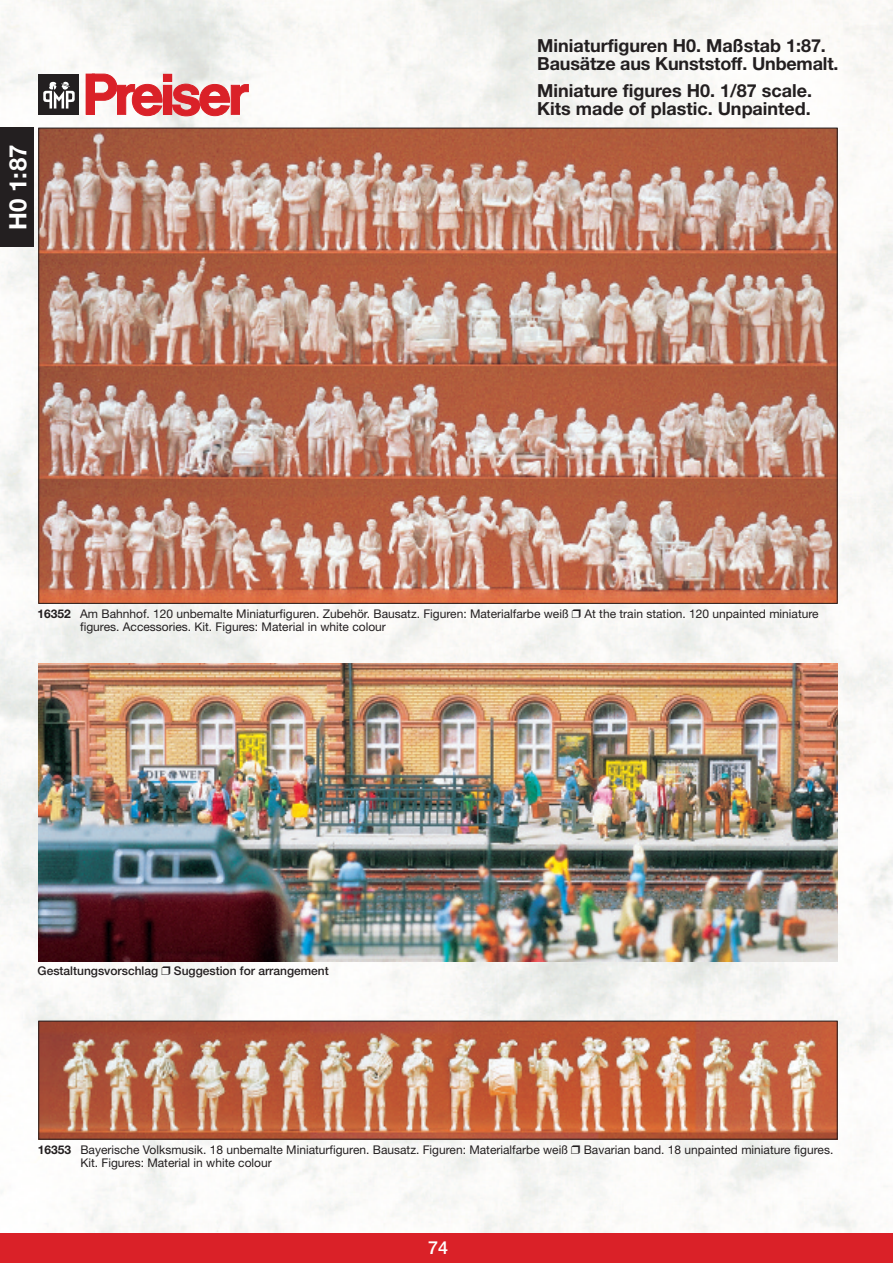
<style>
.page{position:relative;width:893px;height:1263px;background:#fff}
.page>*{position:absolute;margin:0;border:0;box-sizing:border-box;transform-origin:0 0}
.t1{font:700 24px "Helvetica Neue";color:#fff}
.t2{font:700 18px/18px "Helvetica Neue";color:#231f20}
.t3{font:500 18px "Helvetica Neue";color:#fff}
.t4{font:12px/12.8px "Helvetica Neue";color:#231f20}
.t5{font:500 12px "Helvetica Neue";color:#231f20}
.s1{font-weight:700}
.s2{font-family:"Monotype Sorts"}
.s3{font-family:"Monotype Sorts";font-weight:400}
</style>
<div class="page">
<img style="left:0;top:0;width:893px;height:1233px">
<div style="left:0;top:1233px;width:893px;height:30px;background:#da2128"></div>
<div style="left:86px;top:74px;width:8px;height:40px;background:#da2128"></div>
<svg style="left:92px;top:74px;width:70px;height:42px"></svg>
<div style="left:163px;top:85px;width:9px;height:29px;background:#da2128"></div>
<div style="left:163px;top:74px;width:9px;height:7px;background:#da2128"></div>
<svg style="left:172px;top:84px;width:77px;height:32px"></svg>
<div style="left:39px;top:74px;width:40px;height:40px;background:#231f20"></div>
<svg style="left:43px;top:82px;width:32px;height:27px"></svg>
<div style="left:0;top:128px;width:34px;height:119px;background:#231f20"></div>
<img style="left:38px;top:663px;width:800px;height:298px">
<img style="left:40px;top:1022px;width:796px;height:116px">
<div style="left:38px;top:1020px;width:800px;height:120px;border:1px solid #231f20"></div>
<img style="left:40px;top:130px;width:796px;height:472px">
<h1 class="t1" style="left:10px;top:230px;width:87px;rotate:-90deg">H0 1:87</h1>
<h2 class="t2" style="left:537px;top:38px;width:303px">Miniaturfiguren H0. Maßstab 1:87.<br>Bausätze aus Kunststoff. Unbemalt.</h2>
<h2 class="t2" style="left:537px;top:83px;width:276px">Miniature figures H0. 1/87 scale.<br>Kits made of plastic. Unpainted.</h2>
<p class="t4" style="left:80px;top:608px;width:740px;text-indent:-43px"><span class="s1">16352</span> Am Bahnhof. 120 unbemalte Miniaturfiguren. Zubehör. Bausatz. Figuren: Materialfarbe weiß <span class="s2">❒</span> At the train station. 120 unpainted miniature figures. Accessories. Kit. Figures: Material in white colour</p>
<p class="t5" style="left:38px;top:967px;width:293px">Gestaltungsvorschlag <span class="s3">❒</span> Suggestion for arrangement</p>
<p class="t4" style="left:80px;top:1144px;width:754px;text-indent:-43px"><span class="s1">16353</span> Bayerische Volksmusik. 18 unbemalte Miniaturfiguren. Bausatz. Figuren: Materialfarbe weiß <span class="s2">❒</span> Bavarian band. 18 unpainted miniature figures.<br>Kit. Figures: Material in white colour</p>
<h2 class="t3" style="left:428px;top:1241px;width:21px">74</h2>
</div>
